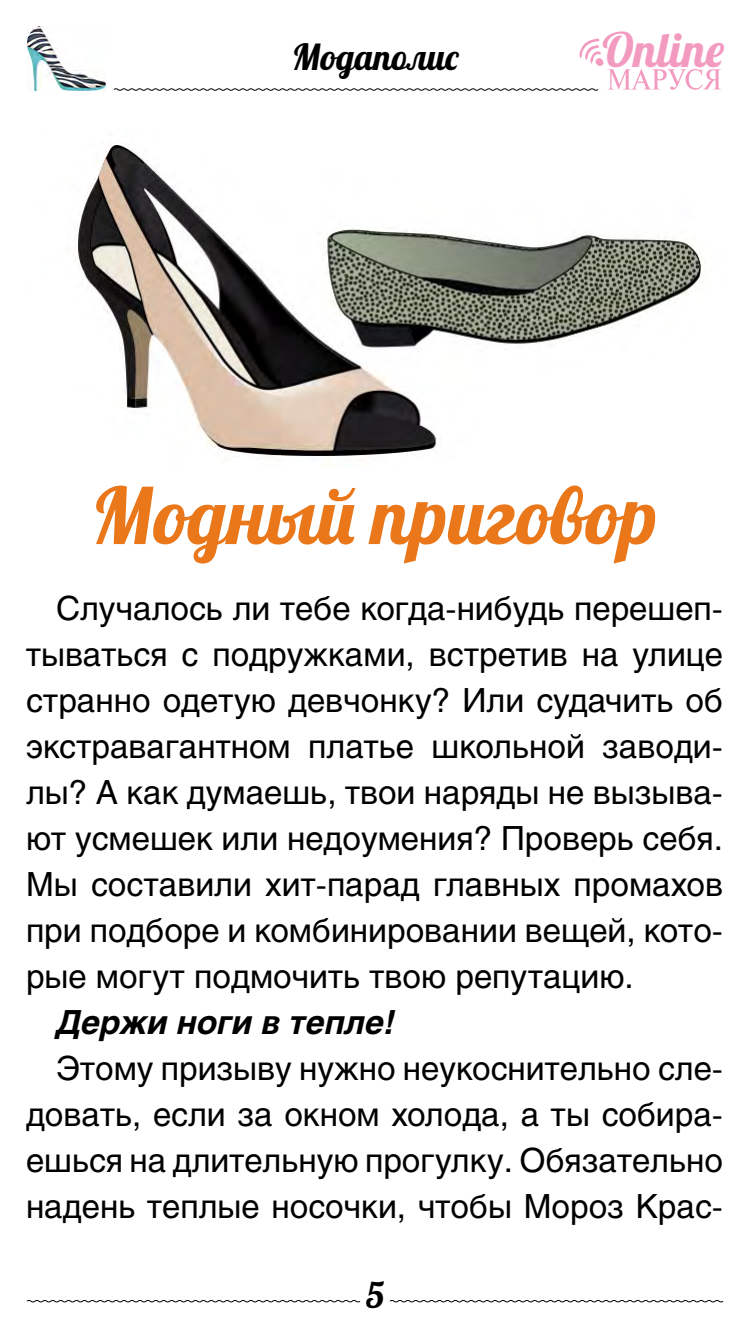
<style>
.page{position:relative;width:750px;height:1334px;background:#fff}
.page>*{position:absolute;margin:0;border:0;box-sizing:border-box;transform-origin:0 0}
.t1{font:78px "Lobster";color:#ea7719}
.t2{font:47.4px "Lobster";color:#f39ac1}
.t3{font:36px "Lobster";color:#000}
.t4{font:33px/46px "Helios C";color:#000;text-align:justify}
.t5{font:italic 700 33px "Helios C";color:#000}
</style>
<div class="page">
<img style="left:28px;top:26px;width:78px;height:65px">
<svg style="left:113px;top:38px;width:608px;height:53px"></svg>
<svg style="left:26px;top:1300px;width:335px;height:3px"></svg>
<svg style="left:389px;top:1300px;width:335px;height:3px"></svg>
<img style="left:75px;top:143px;width:630px;height:318px">
<p class="t3" style="left:292px;top:34px;width:168px">Модаполис</p>
<h2 class="t2" style="left:602px;top:19px;width:124px">Online</h2>
<h1 class="t1" style="left:91px;top:466px;width:569px">Модный приговор</h1>
<p class="t4" style="left:26px;top:585px;width:699px;text-indent:30px">Случалось ли тебе когда-нибудь перешеп&shy;тываться с подружками, встретив на улице странно одетую девчонку? Или судачить об экстравагантном платье школьной заводи&shy;лы? А как думаешь, твои наряды не вызыва&shy;ют усмешек или недоумения? Проверь себя.<br>Мы составили хит-парад главных промахов при подборе и комбинировании вещей, кото&shy;рые могут подмочить твою репутацию.</p>
<p class="t5" style="left:56px;top:1003px;width:341px">Держи ноги в тепле!</p>
<p class="t4" style="left:26px;top:1045px;width:699px;text-indent:30px">Этому призыву нужно неукоснительно сле&shy;довать, если за окном холода, а ты собира&shy;ешься на длительную прогулку. Обязательно надень теплые носочки, чтобы Мороз Крас-</p>
<p class="t3" style="left:366px;top:1272px;width:20px">5</p>
</div>
